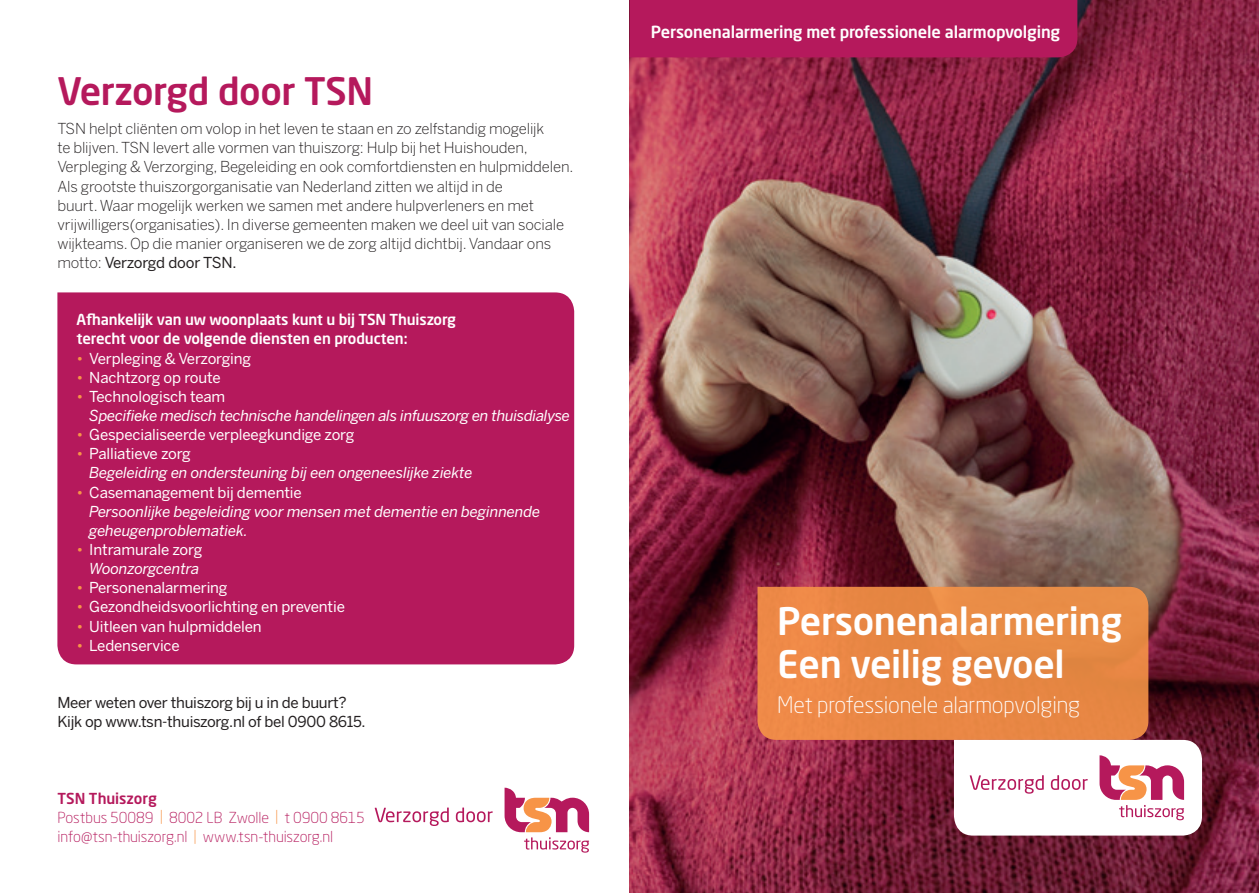
<style>
.page{position:relative;width:1259px;height:893px;background:#fff}
.page>*{position:absolute;margin:0;border:0;box-sizing:border-box;transform-origin:0 0}
.t1{font:500 37.5px/42.5px "Neo Sans Std";letter-spacing:-.01em;color:#fff}
.t2{font:500 37.5px "Neo Sans Std";letter-spacing:-.01em;color:#b5195c}
.t3{font:300 22.5px "Neo Sans Std";letter-spacing:-.01em;color:#fff}
.t4{font:500 16.5px "Neo Sans Std";letter-spacing:-.01em;color:#fff}
.t5{font:300 15px/19.2px "Benton Sans";letter-spacing:-.01em;color:#231f20}
.t6{font:italic 15px/19.2px "Benton Sans";letter-spacing:-.01em;color:#fff}
.t7{font:15px/19.2px "Benton Sans";letter-spacing:-.01em;color:#fff;text-align:right}
.t8{font:300 15px/19.2px "Neo Sans Std";letter-spacing:-.005em;color:#b5195c}
.t9{font:500 15px/19.2px "Neo Sans Std";letter-spacing:-.01em;color:#fff}
.t10{font:15px/19.2px "Benton Sans";letter-spacing:-.02em;color:#231f20}
.s1{font-weight:400}
.s2{color:#f79447}
.s3{font-style:normal;color:#f79447}
.s4{font-style:normal}
.s5{font-style:italic}
.s6{font-weight:500}
</style>
<div class="page">
<img style="left:629px;top:0;width:630px;height:893px">
<div style="left:757px;top:587px;width:391px;height:153px;background:#e98745"></div>
<svg style="left:954px;top:740px;width:248px;height:96px"></svg>
<div style="left:629px;top:0;width:448px;height:57px;background:#b5195c"></div>
<div style="left:57px;top:292px;width:517px;height:372px;background:#b5195c"></div>
<svg style="left:504px;top:788px;width:85px;height:65px"></svg>
<svg style="left:375px;top:807px;width:117px;height:19px"></svg>
<h1 class="t2" style="left:57px;top:68px;width:317px">Verzorgd door TSN</h1>
<p class="t5" style="left:57px;top:119px;width:517px">TSN helpt cliënten om volop in het leven te staan en zo zelfstandig mogelijk<br>te blijven. TSN levert alle vormen van thuiszorg: Hulp bij het Huishouden, Verpleging &amp; Verzorging, Begeleiding en ook comfortdiensten en hulpmiddelen.<br>Als grootste thuiszorgorganisatie van Nederland zitten we altijd in de<br>buurt. Waar mogelijk werken we samen met andere hulpverleners en met vrijwilligers(organisaties). In diverse gemeenten maken we deel uit van sociale wijkteams. Op die manier organiseren we de zorg altijd dichtbij. Vandaar ons motto: <span class="s1">Verzorgd door TSN.</span></p>
<p class="t9" style="left:77px;top:310px;width:381px">Afhankelijk van uw woonplaats kunt u bij TSN Thuiszorg terecht voor de volgende diensten en producten:</p>
<p class="t7" style="left:77px;top:348px;width:176px"><span class="s2">•</span> Verpleging &amp; Verzorging</p>
<p class="t7" style="left:77px;top:367px;width:146px"><span class="s2">•</span> Nachtzorg op route</p>
<p class="t6" style="left:89px;top:387px;width:482px;text-indent:-13px"><span class="s3">•</span> <span class="s4">Technologisch team<br></span>Specifieke medisch technische handelingen als infuuszorg en thuisdialyse</p>
<p class="t7" style="left:77px;top:425px;width:279px"><span class="s2">•</span> Gespecialiseerde verpleegkundige zorg</p>
<p class="t6" style="left:89px;top:444px;width:385px;text-indent:-13px"><span class="s3">•</span> <span class="s4">Palliatieve zorg<br></span>Begeleiding en ondersteuning bij een ongeneeslijke ziekte</p>
<p class="t6" style="left:89px;top:482px;width:452px;text-indent:-13px"><span class="s3">•</span> <span class="s4">Casemanagement bij dementie<br></span>Persoonlijke begeleiding voor mensen met dementie en beginnende geheugenproblematiek.</p>
<p class="t7" style="left:77px;top:540px;width:127px"><span class="s2">•</span> Intramurale zorg<br><span class="s5">Woonzorgcentra</span></p>
<p class="t7" style="left:77px;top:578px;width:152px"><span class="s2">•</span> Personenalarmering</p>
<p class="t7" style="left:77px;top:597px;width:270px"><span class="s2">•</span> Gezondheidsvoorlichting en preventie</p>
<p class="t7" style="left:77px;top:616px;width:187px"><span class="s2">•</span> Uitleen van hulpmiddelen</p>
<p class="t7" style="left:77px;top:635px;width:105px"><span class="s2">•</span> Ledenservice</p>
<p class="t10" style="left:57px;top:693px;width:309px">Meer weten over thuiszorg bij u in de buurt?<br>Kijk op www.tsn-thuiszorg.nl of bel 0900 8615.</p>
<p class="t8" style="left:57px;top:789px;width:309px"><span class="s6">TSN Thuiszorg<br></span>Postbus 50089 <span class="s2">|</span> 8002 LB Zwolle <span class="s2">|</span> t 0900 8615 info@tsn-thuiszorg.nl <span class="s2">|</span> www.tsn-thuiszorg.nl</p>
<p class="t4" style="left:651px;top:22px;width:411px">Personenalarmering met professionele alarmopvolging</p>
<h1 class="t1" style="left:777px;top:600px;width:346px">Personenalarmering<br>Een veilig gevoel</h1>
<h2 class="t3" style="left:777px;top:691px;width:304px">Met professionele alarmopvolging</h2>
</div>
